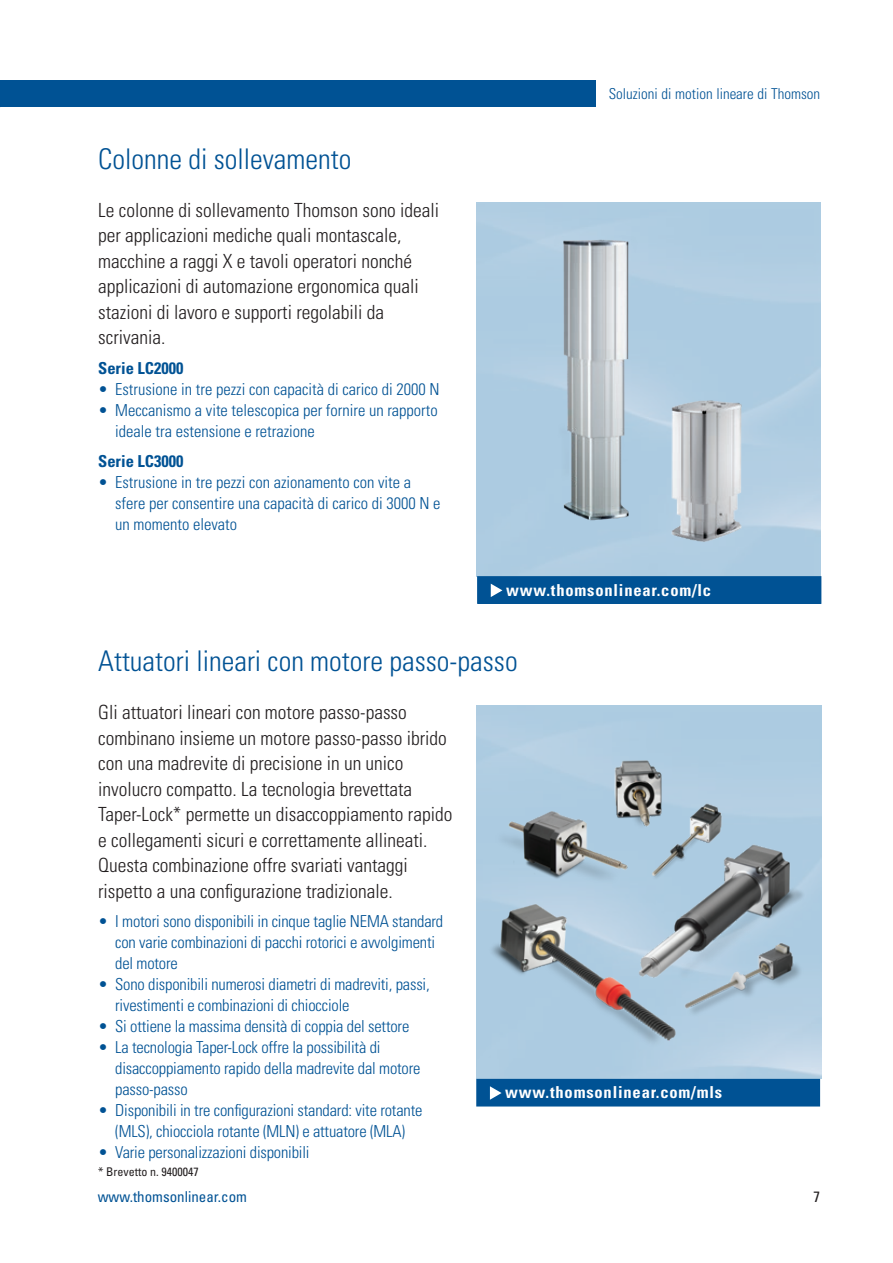
<style>
.page{position:relative;width:893px;height:1263px;background:#fff}
.page>*{position:absolute;margin:0;border:0;box-sizing:border-box;transform-origin:0 0}
.Fließ{font:300 condensed 28.5px "Univers LT Std";color:#005294}
.Fließ-2{font:300 condensed 19.5px/25.5px "Univers LT Std";color:#231f20}
.t1{font:300 condensed 16.5px/21px "Univers LT Std";letter-spacing:-.01em;color:#005294}
.Fließ-3{font:700 condensed 16.5px "Univers LT Std";letter-spacing:.05em;color:#fff}
.Fließ-4{font:700 condensed 16.5px "Univers LT Std";color:#005294}
.t2{font:300 condensed 15px "Univers LT Std";color:#005294}
.t3{font:condensed 15px "Univers LT Std";color:#005294}
.t4{font:condensed 15px "Univers LT Std";color:#231f20}
.Fließ-5{font:condensed 12px "Univers LT Std";color:#231f20}
</style>
<div class="page">
<div style="left:0;top:80px;width:595px;height:27px;background:#005294"></div>
<img style="left:526px;top:211px;width:241px;height:349px">
<div style="left:478px;top:577px;width:343px;height:26px;background:#005294"></div>
<svg style="left:490px;top:583px;width:13px;height:14px"></svg>
<div style="left:477px;top:576px;width:344px;height:28px;border:2px solid #005294"></div>
<div style="left:477px;top:1079px;width:342px;height:27px;background:#005294"></div>
<svg style="left:489px;top:1086px;width:13px;height:14px"></svg>
<img style="left:482px;top:743px;width:335px;height:309px">
<p class="Fließ" style="left:98px;top:141px;width:255px">Colonne di sollevamento</p>
<p class="Fließ-2" style="left:98px;top:197px;width:343px">Le colonne di sollevamento Thomson sono ideali per applicazioni mediche quali montascale, macchine a raggi X e tavoli operatori nonché applicazioni di automazione ergonomica quali stazioni di lavoro e supporti regolabili da scrivania.</p>
<p class="Fließ-4" style="left:98px;top:358px;width:87px">Serie LC2000</p>
<p class="t1" style="left:98px;top:379px;width:343px">• Estrusione in tre pezzi con capacità di carico di 2000 N</p>
<p class="t1" style="left:115px;top:400px;width:324px;text-indent:-17px">• Meccanismo a vite telescopica per fornire un rapporto ideale tra estensione e retrazione</p>
<p class="Fließ-4" style="left:98px;top:451px;width:87px">Serie LC3000</p>
<p class="t1" style="left:115px;top:472px;width:327px;text-indent:-17px">• Estrusione in tre pezzi con azionamento con vite a sfere per consentire una capacità di carico di 3000 N e un momento elevato</p>
<p class="t2" style="left:609px;top:85px;width:213px">Soluzioni di motion lineare di Thomson</p>
<p class="Fließ-3" style="left:506px;top:580px;width:207px">www.thomsonlinear.com/lc</p>
<p class="Fließ" style="left:98px;top:644px;width:421px">Attuatori lineari con motore passo-passo</p>
<p class="Fließ-2" style="left:98px;top:700px;width:356px">Gli attuatori lineari con motore passo-passo combinano insieme un motore passo-passo ibrido con una madrevite di precisione in un unico involucro compatto. La tecnologia brevettata Taper-Lock* permette un disaccoppiamento rapido e collegamenti sicuri e correttamente allineati.<br>Questa combinazione offre svariati vantaggi rispetto a una configurazione tradizionale.</p>
<p class="t1" style="left:115px;top:911px;width:330px;text-indent:-17px">• I motori sono disponibili in cinque taglie NEMA standard con varie combinazioni di pacchi rotorici e avvolgimenti del motore</p>
<p class="t1" style="left:115px;top:974px;width:316px;text-indent:-17px">• Sono disponibili numerosi diametri di madreviti, passi, rivestimenti e combinazioni di chiocciole</p>
<p class="t1" style="left:98px;top:1016px;width:313px">• Si ottiene la massima densità di coppia del settore</p>
<p class="t1" style="left:115px;top:1037px;width:307px;text-indent:-17px">• La tecnologia Taper-Lock offre la possibilità di disaccoppiamento rapido della madrevite dal motore passo-passo</p>
<p class="t1" style="left:98px;top:1100px;width:326px;text-align:center">• Disponibili in tre configurazioni standard: vite rotante (MLS), chiocciola rotante (MLN) e attuatore (MLA)</p>
<p class="t1" style="left:98px;top:1142px;width:213px">• Varie personalizzazioni disponibili</p>
<p class="Fließ-5" style="left:98px;top:1164px;width:102px">* Brevetto n. 9400047</p>
<p class="Fließ-3" style="left:505px;top:1082px;width:218px">www.thomsonlinear.com/mls</p>
<p class="t3" style="left:98px;top:1187px;width:151px">www.thomsonlinear.com</p>
<p class="t4" style="left:814px;top:1187px;width:8px">7</p>
</div>
